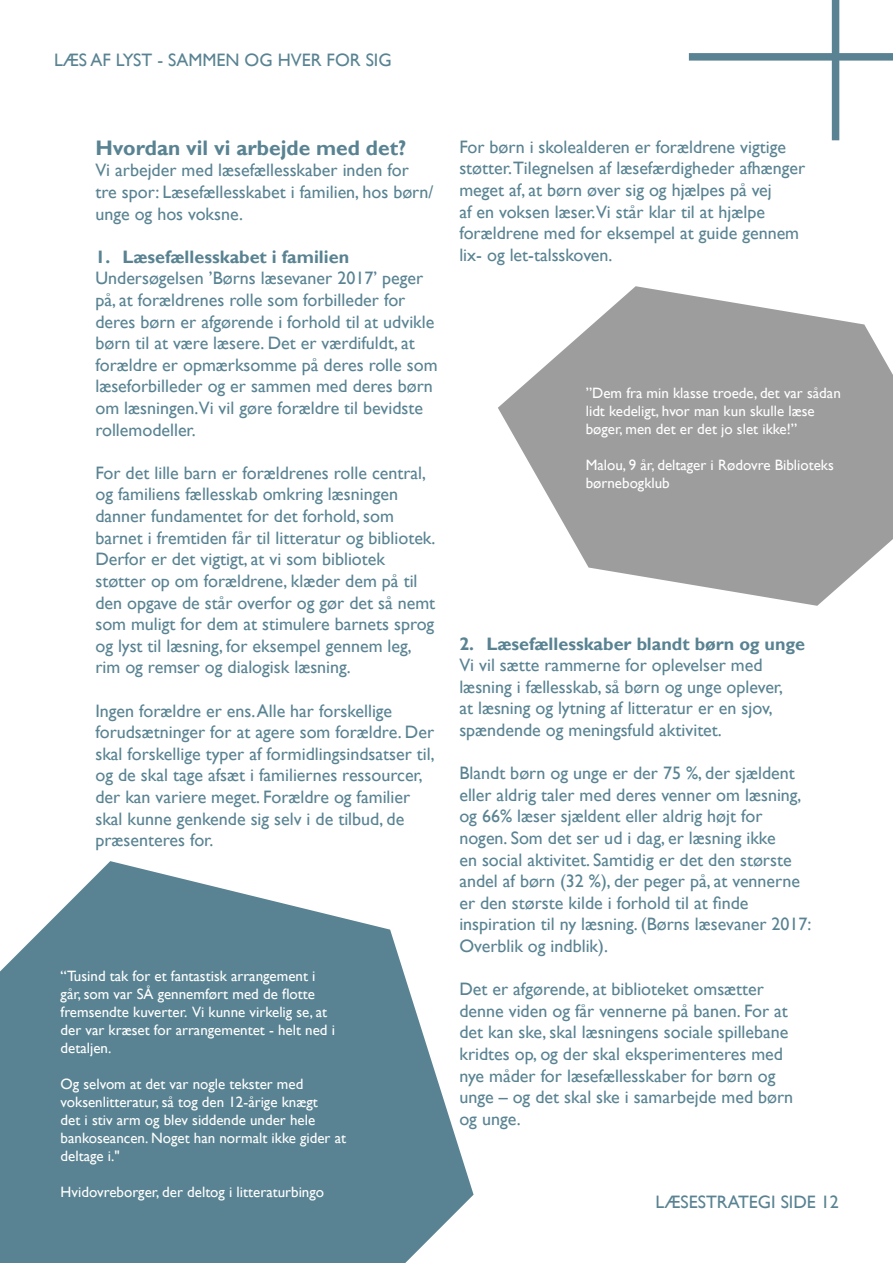
<style>
.page{position:relative;width:893px;height:1263px;background:#fff}
.page>*{position:absolute;margin:0;border:0;box-sizing:border-box;transform-origin:0 0}
.underoverskritf{font:700 21px "Gill Sans";color:#598392}
.Brødtekst{font:18px/21.6px "Gill Sans";color:#598392}
.Punktopstilling_-_tal_-_bold{font:700 18px "Gill Sans";color:#598392}
.citat_hvid{font:15px/18px "Gill Sans";color:#fff}
</style>
<div class="page">
<svg style="left:0;top:861px;width:474px;height:402px;fill:#598392"></svg>
<svg style="left:498px;top:286px;width:395px;height:320px;fill:#9d9d9d"></svg>
<div style="left:832px;top:0;width:7px;height:140px;background:#598392"></div>
<div style="left:689px;top:53px;width:204px;height:8px;background:#598392"></div>
<p class="Brødtekst" style="left:54px;top:50px;width:339px">LÆS AF LYST - SAMMEN OG HVER FOR SIG</p>
<h2 class="underoverskritf" style="left:95px;top:135px;width:312px">Hvordan vil vi arbejde med det?</h2>
<p class="Brødtekst" style="left:95px;top:160px;width:340px">Vi arbejder med læsefællesskaber inden for tre spor: Læsefællesskabet i familien, hos børn/ unge og hos voksne.</p>
<h3 class="Punktopstilling_-_tal_-_bold" style="left:95px;top:246px;width:255px">1. Læsefællesskabet i familien</h3>
<p class="Brødtekst" style="left:95px;top:268px;width:344px">Undersøgelsen ’Børns læsevaner 2017’ peger på, at forældrenes rolle som forbilleder for deres børn er afgørende i forhold til at udvikle børn til at være læsere. Det er værdifuldt, at forældre er opmærksomme på deres rolle som læseforbilleder og er sammen med deres børn om læsningen.Vi vil gøre forældre til bevidste rollemodeller.</p>
<p class="Brødtekst" style="left:95px;top:462px;width:342px">For det lille barn er forældrenes rolle central, og familiens fællesskab omkring læsningen danner fundamentet for det forhold, som barnet i fremtiden får til litteratur og bibliotek.<br>Derfor er det vigtigt, at vi som bibliotek støtter op om forældrene, klæder dem på til den opgave de står overfor og gør det så nemt som muligt for dem at stimulere barnets sprog og lyst til læsning, for eksempel gennem leg, rim og remser og dialogisk læsning.</p>
<p class="Brødtekst" style="left:95px;top:700px;width:341px">Ingen forældre er ens. Alle har forskellige forudsætninger for at agere som forældre. Der skal forskellige typer af formidlingsindsatser til, og de skal tage afsæt i familiernes ressourcer, der kan variere meget. Forældre og familier skal kunne genkende sig selv i de tilbud, de præsenteres for.</p>
<p class="citat_hvid" style="left:61px;top:967px;width:276px">“Tusind tak for et fantastisk arrangement i går, som var SÅ gennemført med de flotte fremsendte kuverter. Vi kunne virkelig se, at der var kræset for arrangementet - helt ned i detaljen.</p>
<p class="citat_hvid" style="left:61px;top:1075px;width:287px">Og selvom at det var nogle tekster med voksenlitteratur, så tog den 12-årige knægt<br>det i stiv arm og blev siddende under hele bankoseancen. Noget han normalt ikke gider at deltage i."</p>
<p class="citat_hvid" style="left:61px;top:1183px;width:265px">Hvidovreborger, der deltog i litteraturbingo</p>
<p class="Brødtekst" style="left:459px;top:136px;width:347px">For børn i skolealderen er forældrene vigtige støtter.Tilegnelsen af læsefærdigheder afhænger meget af, at børn øver sig og hjælpes på vej<br>af en voksen læser.Vi står klar til at hjælpe forældrene med for eksempel at guide gennem lix- og let-talsskoven.</p>
<p class="citat_hvid" style="left:586px;top:385px;width:257px">”Dem fra min klasse troede, det var sådan lidt kedeligt, hvor man kun skulle læse bøger, men det er det jo slet ikke!”</p>
<p class="citat_hvid" style="left:586px;top:457px;width:250px">Malou, 9 år, deltager i Rødovre Biblioteks børnebogklub</p>
<h3 class="Punktopstilling_-_tal_-_bold" style="left:459px;top:633px;width:347px">2. Læsefællesskaber blandt børn og unge</h3>
<p class="Brødtekst" style="left:459px;top:655px;width:325px">Vi vil sætte rammerne for oplevelser med læsning i fællesskab, så børn og unge oplever, at læsning og lytning af litteratur er en sjov, spændende og meningsfuld aktivitet.</p>
<p class="Brødtekst" style="left:459px;top:763px;width:353px">Blandt børn og unge er der 75 %, der sjældent eller aldrig taler med deres venner om læsning, og 66% læser sjældent eller aldrig højt for nogen. Som det ser ud i dag, er læsning ikke<br>en social aktivitet. Samtidig er det den største andel af børn (32 %), der peger på, at vennerne er den største kilde i forhold til at finde inspiration til ny læsning. (Børns læsevaner 2017:<br>Overblik og indblik).</p>
<p class="Brødtekst" style="left:459px;top:979px;width:335px">Det er afgørende, at biblioteket omsætter denne viden og får vennerne på banen. For at det kan ske, skal læsningens sociale spillebane kridtes op, og der skal eksperimenteres med nye måder for læsefællesskaber for børn og unge – og det skal ske i samarbejde med børn og unge.</p>
<p class="Brødtekst" style="left:656px;top:1192px;width:185px">LÆSESTRATEGI SIDE 12</p>
</div>
